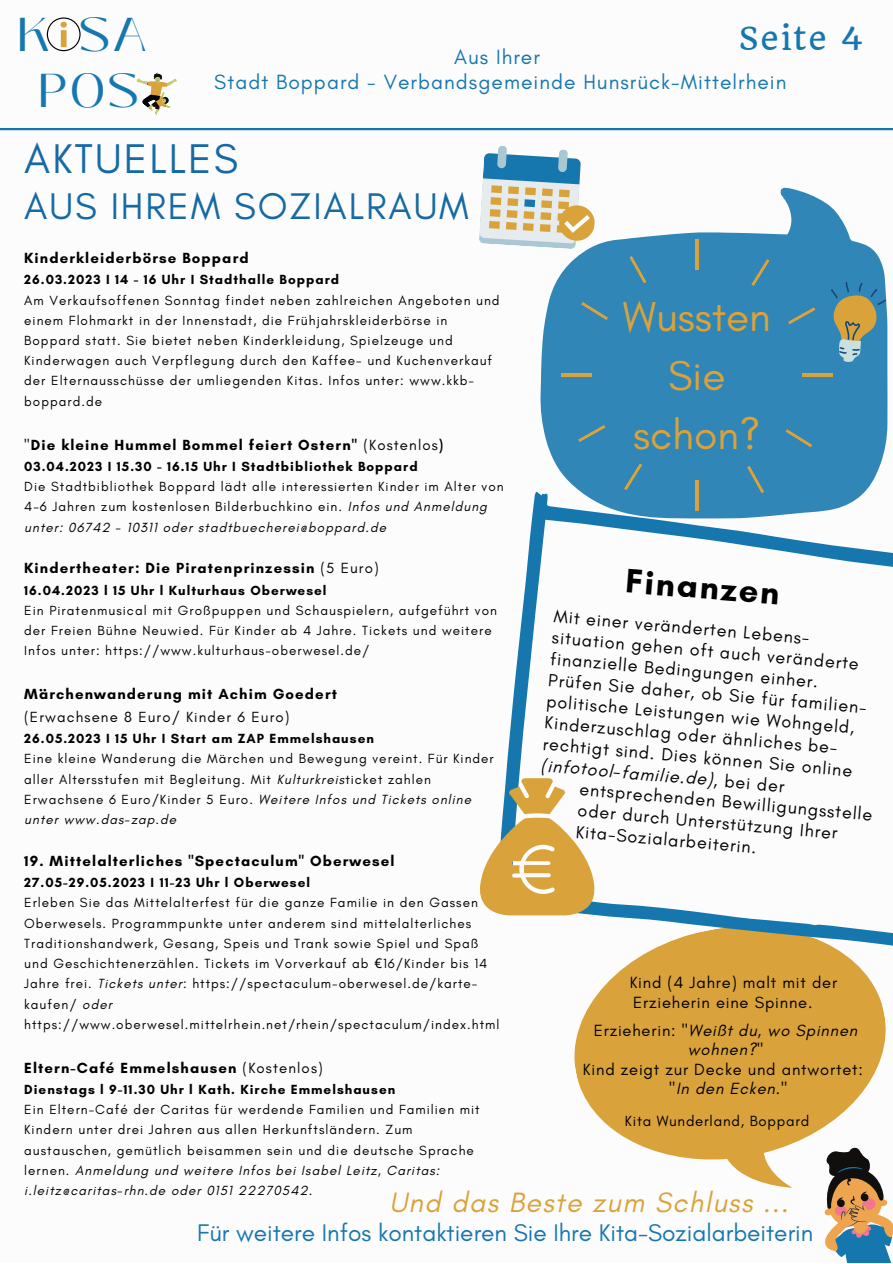
<style>
.page{position:relative;width:893px;height:1264px;background:#fff}
.page>*{position:absolute;margin:0;border:0;box-sizing:border-box;transform-origin:0 0}
.t1{font:47.25px/55.9px "Black Mango";color:#1677af;text-align:center}
.t2{font:42.45px/59.1px "Glacial Indifference";color:#d9a23b;text-align:center}
.t3{font:42.3px "Glacial Indifference";letter-spacing:.05em;color:#1569a5}
.t4{font:37.8px "Glacial Indifference";letter-spacing:.05em;color:#1569a5}
.t5{font:700 34.5px "Glacial Indifference";color:#000}
.t6{font:31.35px "Quando";letter-spacing:.05em;color:#1677af}
.t7{font:italic 28.5px "Glacial Indifference";letter-spacing:.05em;color:#d9a23b}
.t8{font:24.45px "Glacial Indifference";color:#1677af}
.t9{font:21px/24.8px "Glacial Indifference";letter-spacing:.05em;color:#1677af;text-align:center}
.t10{font:18px/21.1px "Glacial Indifference";color:#000}
.t11{font:16.5px/19.4px "Glacial Indifference";letter-spacing:.05em;color:#000}
.t12{font:italic 16.5px/19.4px "Glacial Indifference";letter-spacing:.05em;color:#000;text-align:center}
.t13{font:700 15px "Glacial Indifference";letter-spacing:.075em;color:#000}
.t14{font:15px "Glacial Indifference";letter-spacing:.075em;color:#000}
.t15{font:15px "Glacial Indifference";letter-spacing:.05em;color:#000}
.t16{font:13.5px/20.2px "Glacial Indifference";letter-spacing:.075em;color:#000}
.t17{font:700 13.5px "Glacial Indifference";letter-spacing:.075em;color:#000}
.s1{font-weight:400}
.s2{font-style:italic}
.s3{font-family:"Noto Sans"}
.s4{font-style:normal}
</style>
<div class="page">
<svg style="left:540px;top:188px;width:347px;height:303px;fill:#3086b7"></svg>
<hr style="left:695px;top:480px;width:3px;height:30px;background:#d9a23b">
<hr style="left:695px;top:239px;width:3px;height:30px;background:#d9a23b">
<hr style="left:561px;top:373px;width:30px;height:3px;background:#d9a23b">
<hr style="left:802px;top:373px;width:30px;height:3px;background:#d9a23b">
<svg style="left:623px;top:463px;width:19px;height:27px"></svg>
<svg style="left:751px;top:259px;width:18px;height:27px"></svg>
<svg style="left:581px;top:302px;width:27px;height:18px"></svg>
<svg style="left:785px;top:429px;width:27px;height:18px"></svg>
<svg style="left:578px;top:425px;width:27px;height:17px"></svg>
<svg style="left:787px;top:307px;width:28px;height:17px"></svg>
<svg style="left:629px;top:256px;width:17px;height:28px"></svg>
<svg style="left:746px;top:465px;width:18px;height:26px"></svg>
<svg style="left:574px;top:957px;width:312px;height:231px;fill:#d9a23b"></svg>
<svg style="left:505px;top:491px;width:387px;height:466px"></svg>
<svg style="left:815px;top:1142px;width:77px;height:120px"></svg>
<svg style="left:479px;top:146px;width:116px;height:103px"></svg>
<svg style="left:827px;top:281px;width:60px;height:82px;background:#6b9294"></svg>
<hr style="left:0;top:128px;width:892px;height:2px;background:#1677af">
<svg style="left:136px;top:73px;width:41px;height:42px"></svg>
<div style="left:47px;top:17px;width:34px;height:34px;border:1px solid #000;border-radius:50%"></div>
<svg style="left:60px;top:22px;width:7px;height:25px"></svg>
<svg style="left:480px;top:778px;width:115px;height:137px"></svg>
<h1 class="t1" style="left:17px;top:7px;width:131px">K SA<br>POS</h1>
<h3 class="t6" style="left:738px;top:19px;width:126px">Seite 4</h3>
<h3 class="t9" style="left:214px;top:44px;width:573px">Aus Ihrer<br>Stadt Boppard - Verbandsgemeinde Hunsrück-Mittelrhein</h3>
<h3 class="t3" style="left:24px;top:133px;width:215px">AKTUELLES</h3>
<h3 class="t4" style="left:24px;top:183px;width:446px">AUS IHREM SOZIALRAUM</h3>
<p class="t13" style="left:24px;top:249px;width:226px">Kinderkleiderbörse Boppard</p>
<p class="t17" style="left:24px;top:271px;width:316px">26.03.2023 I 14 - 16 Uhr I Stadthalle Boppard</p>
<p class="t16" style="left:24px;top:290px;width:477px">Am Verkaufsoffenen Sonntag findet neben zahlreichen Angeboten und einem Flohmarkt in der Innenstadt, die Frühjahrskleiderbörse in Boppard statt. Sie bietet neben Kinderkleidung, Spielzeuge und Kinderwagen auch Verpflegung durch den Kaffee- und Kuchenverkauf der Elternausschüsse der umliegenden Kitas. Infos unter: www.kkb&shy;boppard.de</p>
<p class="t13" style="left:24px;top:435px;width:420px"><span class="s1">"</span>Die kleine Hummel Bommel feiert Ostern" <span class="s1">(Kostenlos</span>)</p>
<p class="t17" style="left:24px;top:458px;width:395px">03.04.2023 I 15.30 - 16.15 Uhr I Stadtbibliothek Boppard</p>
<p class="t16" style="left:24px;top:476px;width:481px">Die Stadtbibliothek Boppard lädt alle interessierten Kinder im Alter von<br>4-6 Jahren zum kostenlosen Bilderbuchkino ein. <span class="s2">Infos und Anmeldung unter: 06742 - 10311 oder stadtbuecherei@boppard.de</span></p>
<p class="t13" style="left:24px;top:559px;width:356px">Kindertheater: Die Piratenprinzessin <span class="s1">(5 Euro)</span></p>
<p class="t17" style="left:24px;top:582px;width:304px">16.04.2023 l 15 Uhr l Kulturhaus Oberwesel</p>
<p class="t16" style="left:24px;top:600px;width:474px">Ein Piratenmusical mit Großpuppen und Schauspielern, aufgeführt von der Freien Bühne Neuwied. Für Kinder ab 4 Jahre. Tickets und weitere<br>Infos unter: https://www.kulturhaus-oberwesel.de/</p>
<p class="t13" style="left:24px;top:685px;width:314px">Märchenwanderung mit Achim Goedert</p>
<p class="t14" style="left:24px;top:707px;width:267px">(Erwachsene 8 Euro/ Kinder 6 Euro)</p>
<p class="t17" style="left:24px;top:730px;width:351px">26.05.2023 I 15 Uhr I Start am ZAP Emmelshausen</p>
<p class="t16" style="left:24px;top:748px;width:471px">Eine kleine Wanderung die Märchen und Bewegung vereint. Für Kinder aller Altersstufen mit Begleitung. Mit <span class="s2">Kulturkreis</span>ticket zahlen Erwachsene 6 Euro/Kinder 5 Euro. <span class="s2">Weitere Infos und Tickets online unter www.das-zap.de</span></p>
<p class="t13" style="left:24px;top:851px;width:372px">19. Mittelalterliches "Spectaculum" Oberwesel</p>
<p class="t17" style="left:24px;top:874px;width:287px">27.05-29.05.2023 I 11-23 Uhr l Oberwesel</p>
<p class="t16" style="left:24px;top:892px;width:476px">Erleben Sie das Mittelalterfest für die ganze Familie in den Gassen Oberwesels. Programmpunkte unter anderem sind mittelalterliches Traditionshandwerk, Gesang, Speis und Trank sowie Spiel und Spaß und Geschichtenerzählen. Tickets im Vorverkauf ab <span class="s3">€</span>16/Kinder bis 14<br>Jahre frei. <span class="s2">Tickets unter</span>: https://spectaculum-oberwesel.de/karte&shy;kaufen/ <span class="s2">oder </span>https://www.oberwesel.mittelrhein.net/rhein/spectaculum/index.html</p>
<p class="t13" style="left:24px;top:1058px;width:300px">Eltern-Café Emmelshausen <span class="s1">(Kostenlos)</span></p>
<p class="t17" style="left:24px;top:1081px;width:372px">Dienstags l 9-11.30 Uhr l Kath. Kirche Emmelshausen</p>
<p class="t16" style="left:24px;top:1099px;width:457px">Ein Eltern-Café der Caritas für werdende Familien und Familien mit Kindern unter drei Jahren aus allen Herkunftsländern. Zum austauschen, gemütlich beisammen sein und die deutsche Sprache lernen. <span class="s2">Anmeldung und weitere Infos bei Isabel Leitz, Caritas: i.leitz@caritas-rhn.de oder 0151 22270542.</span></p>
<h2 class="t2" style="left:622px;top:286px;width:149px">Wussten<br>Sie schon?</h2>
<h3 class="t5" style="left:627px;top:559px;width:156px;rotate:5deg">Finanzen</h3>
<h3 class="t10" style="left:555px;top:605px;width:255px;rotate:5deg">Mit einer veränderten Lebens-</h3>
<h3 class="t10" style="left:551px;top:647px;width:318px;rotate:5deg">finanzielle Bedingungen einher.<br>Prüfen Sie daher, ob Sie für familien&shy;politische Leistungen wie Wohngeld,</h3>
<h3 class="t10" style="left:544px;top:732px;width:312px;rotate:5deg">rechtigt sind. Dies können Sie online</h3>
<h3 class="t10" style="left:553px;top:626px;width:309px;rotate:5deg">situation gehen oft auch veränderte</h3>
<h3 class="t10" style="left:545px;top:711px;width:295px;rotate:5deg">Kinderzuschlag oder ähnliches be-</h3>
<h3 class="t10" style="left:582px;top:757px;width:295px;text-indent:-40px;rotate:5deg"><span class="s2">(infotool-familie.de),</span> bei der entsprechenden Bewilligungsstelle oder durch Unterstützung Ihrer<br>Kita-Sozialarbeiterin.</h3>
<p class="t11" style="left:629px;top:973px;width:209px">Kind (4 Jahre) malt mit der<br>Erzieherin eine Spinne.</p>
<p class="t12" style="left:593px;top:1020px;width:265px"><span class="s4">Erzieherin:</span> "Weißt du, wo Spinnen wohnen?"</p>
<p class="t11" style="left:583px;top:1059px;width:281px">Kind zeigt zur Decke und antwortet:</p>
<p class="t12" style="left:669px;top:1078px;width:119px">"In den Ecken."</p>
<p class="t15" style="left:625px;top:1111px;width:186px">Kita Wunderland, Boppard</p>
<h3 class="t7" style="left:389px;top:1184px;width:401px">Und das Beste zum Schluss ...</h3>
<h3 class="t8" style="left:197px;top:1217px;width:617px">Für weitere Infos kontaktieren Sie Ihre Kita-Sozialarbeiterin</h3>
</div>
